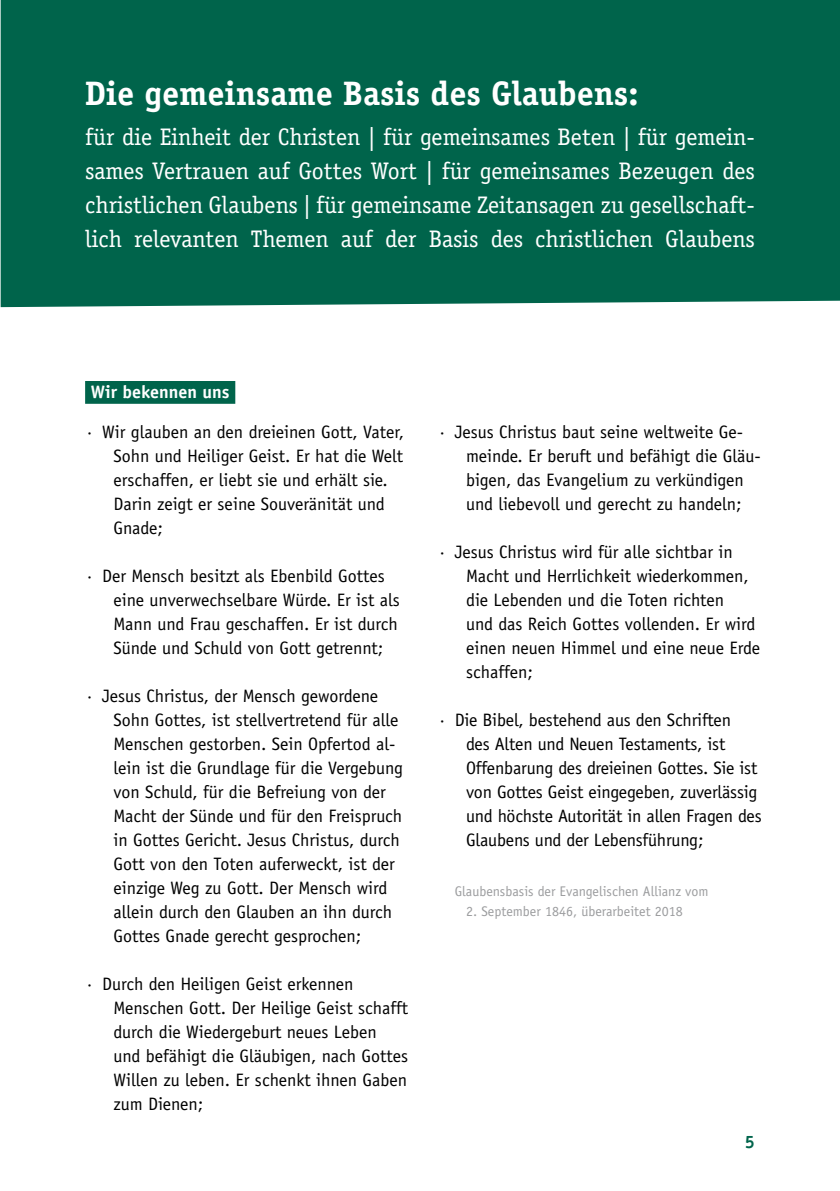
<style>
.page{position:relative;width:840px;height:1191px;background:#fff}
.page>*{position:absolute;margin:0;border:0;box-sizing:border-box;transform-origin:0 0}
.t1{font:700 34px "Officina Serif";color:#fff}
.t2{font:24px/34px "Officina Serif";color:#fff;text-align:justify}
.t3{font:18px/24px "Officina Sans Std";color:#000}
.t4{font:700 18px "Officina Sans Std";color:#fff}
.t5{font:700 18px "Officina Sans Std";color:#00644b}
.t6{font:14px "Officina Sans Std";color:#9c9d9f}
</style>
<div class="page">
<div style="left:85px;top:381px;width:150px;height:23px;background:#00644b"></div>
<div style="left:1px;top:0;width:838px;height:307px;background:#00644b"></div>
<h1 class="t1" style="left:85px;top:72px;width:554px">Die gemeinsame Basis des Glaubens:</h1>
<p class="t2" style="left:85px;top:120px;width:671px">für die Einheit der Christen | für gemeinsames Beten | für gemein&shy;sames Vertrauen auf Gottes Wort | für gemeinsames Bezeugen des christlichen Glaubens | für gemeinsame Zeitansagen zu gesellschaft&shy;lich relevanten Themen auf der Basis des christlichen Glaubens</p>
<p class="t4" style="left:91px;top:381px;width:140px">Wir bekennen uns</p>
<p class="t3" style="left:113px;top:420px;width:292px;text-indent:-28px">· Wir glauben an den dreieinen Gott, Vater, Sohn und Heiliger Geist. Er hat die Welt erschaffen, er liebt sie und erhält sie.<br>Darin zeigt er seine Souveränität und Gnade;</p>
<p class="t3" style="left:113px;top:564px;width:288px;text-indent:-28px">· Der Mensch besitzt als Ebenbild Gottes eine unverwechselbare Würde. Er ist als Mann und Frau geschaffen. Er ist durch Sünde und Schuld von Gott getrennt;</p>
<p class="t3" style="left:113px;top:684px;width:291px;text-indent:-28px">· Jesus Christus, der Mensch gewordene Sohn Gottes, ist stellvertretend für alle Menschen gestorben. Sein Opfertod al&shy;lein ist die Grundlage für die Vergebung von Schuld, für die Befreiung von der Macht der Sünde und für den Freispruch in Gottes Gericht. Jesus Christus, durch Gott von den Toten auferweckt, ist der einzige Weg zu Gott. Der Mensch wird allein durch den Glauben an ihn durch Gottes Gnade gerecht gesprochen;</p>
<p class="t3" style="left:113px;top:972px;width:296px;text-indent:-28px">· Durch den Heiligen Geist erkennen Menschen Gott. Der Heilige Geist schafft durch die Wiedergeburt neues Leben und befähigt die Gläubigen, nach Gottes Willen zu leben. Er schenkt ihnen Gaben zum Dienen;</p>
<p class="t3" style="left:466px;top:420px;width:296px;text-indent:-28px">· Jesus Christus baut seine weltweite Ge&shy;meinde. Er beruft und befähigt die Gläu&shy;bigen, das Evangelium zu verkündigen und liebevoll und gerecht zu handeln;</p>
<p class="t3" style="left:466px;top:540px;width:295px;text-indent:-28px">· Jesus Christus wird für alle sichtbar in Macht und Herrlichkeit wiederkommen, die Lebenden und die Toten richten<br>und das Reich Gottes vollenden. Er wird einen neuen Himmel und eine neue Erde schaffen;</p>
<p class="t3" style="left:466px;top:708px;width:297px;text-indent:-28px">· Die Bibel, bestehend aus den Schriften<br>des Alten und Neuen Testaments, ist Offenbarung des dreieinen Gottes. Sie ist von Gottes Geist eingegeben, zuverlässig und höchste Autorität in allen Fragen des Glaubens und der Lebensführung;</p>
<p class="t6" style="left:454px;top:883px;width:255px">Glaubensbasis der Evangelischen Allianz vom</p>
<p class="t6" style="left:466px;top:903px;width:218px">2. September 1846, überarbeitet 2018</p>
<p class="t5" style="left:744px;top:1130px;width:12px">5</p>
</div>
